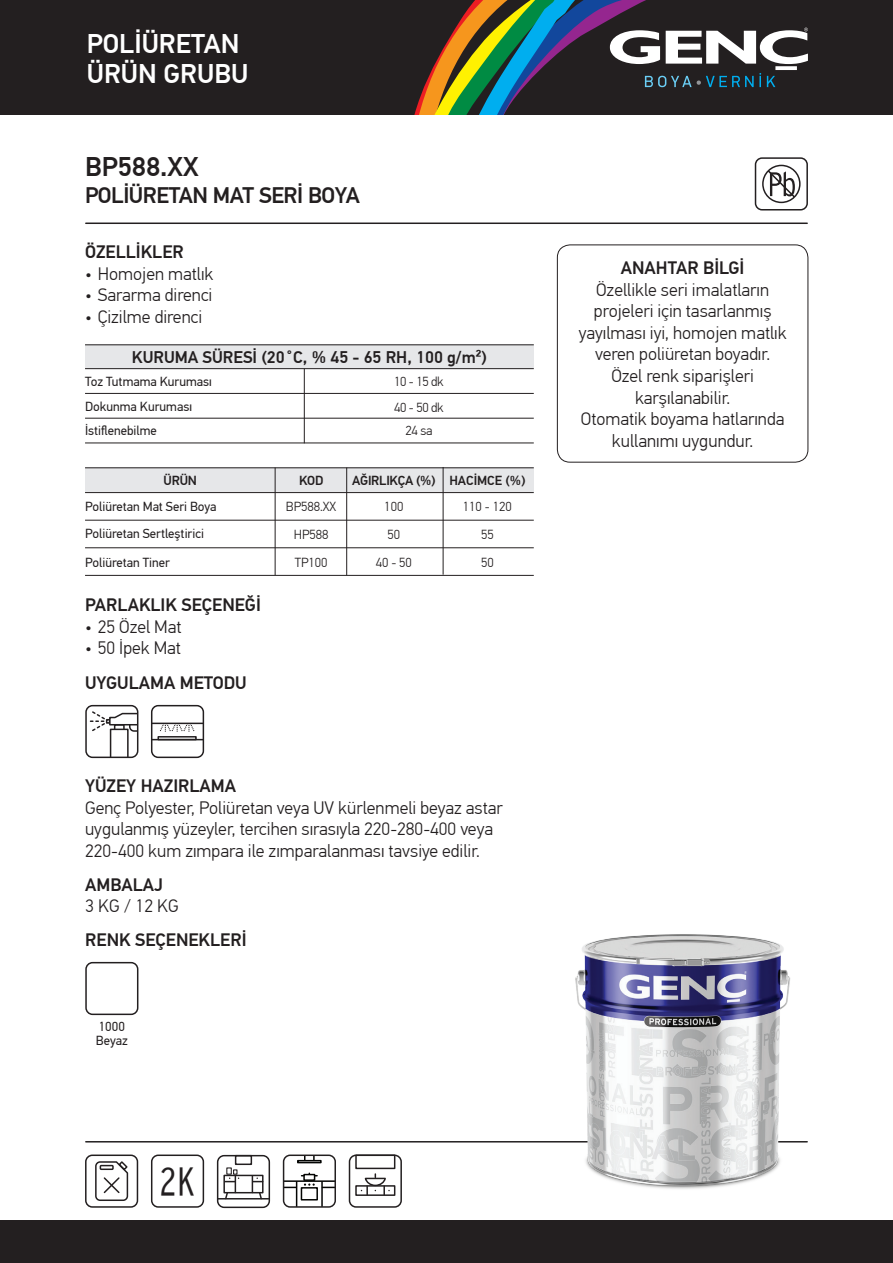
<style>
.page{position:relative;width:893px;height:1263px;background:#fff}
.page>*{position:absolute;margin:0;border:0;box-sizing:border-box;transform-origin:0 0}
.t1{font:39.3px "Interstate Condensed X Light";color:#231f20}
.t2{font:500 27px/30px "PF Din Text Pro";color:#fff}
.t3{font:500 27px "PF Din Text Pro";color:#231f20}
.t4{font:500 22.5px "PF Din Text Pro";letter-spacing:-.02em;color:#231f20}
.t5{font:300 18px/21.6px "PF Din Text Pro";color:#231f20;text-align:center}
.t6{font:500 18px "PF Din Text Pro";color:#231f20}
.t7{font:500 16.8px "PF Din Text Pro";color:#231f20}
.t8{font:13.2px/26.7px "PF Din Text Pro";color:#231f20}
.t9{font:300 13.2px/27.8px "PF Din Text Pro";color:#231f20;text-align:center}
.t10{font:500 13.2px "PF Din Text Pro";letter-spacing:-.02em;color:#231f20}
.t11{font:300 13.2px/26.1px "PF Din Text Pro";letter-spacing:-.02em;color:#231f20}
</style>
<div class="page">
<div style="left:0;top:0;width:893px;height:115px;background:#231f20"></div>
<div style="left:0;top:1220px;width:893px;height:43px;background:#231f20"></div>
<svg style="left:414px;top:0;width:394px;height:115px"></svg>
<hr style="left:86px;top:222px;width:721px;height:2px;background:#231f20">
<hr style="left:86px;top:1141px;width:721px;height:1px;background:#231f20">
<div style="left:557px;top:244px;width:251px;height:218px;border:1px solid #231f20;border-radius:13px"></div>
<div style="left:217px;top:1155px;width:53px;height:53px;border:2px solid #231f20;border-radius:7px"></div>
<hr style="left:218px;top:1198px;width:51px;height:1px;background:#231f20">
<div style="left:235px;top:1155px;width:17px;height:10px;border:2px solid #231f20"></div>
<div style="left:226px;top:1167px;width:6px;height:8px;border:1px solid #231f20"></div>
<svg style="left:224px;top:1169px;width:39px;height:31px"></svg>
<div style="left:85px;top:1154px;width:53px;height:54px;border:2px solid #231f20;border-radius:7px"></div>
<svg style="left:95px;top:1161px;width:34px;height:40px"></svg>
<div style="left:151px;top:1154px;width:53px;height:54px;border:2px solid #231f20;border-radius:7px"></div>
<div style="left:755px;top:157px;width:53px;height:53px;border:2px solid #231f20;border-radius:7px"></div>
<svg style="left:762px;top:164px;width:39px;height:40px"></svg>
<div style="left:349px;top:1154px;width:53px;height:54px;border:2px solid #231f20;border-radius:7px"></div>
<div style="left:355px;top:1185px;width:40px;height:11px;border:2px solid #231f20"></div>
<div style="left:355px;top:1154px;width:40px;height:15px;border:2px solid #231f20"></div>
<svg style="left:361px;top:1174px;width:29px;height:21px"></svg>
<svg style="left:286px;top:1173px;width:47px;height:32px"></svg>
<svg style="left:298px;top:1157px;width:23px;height:3px"></svg>
<div style="left:297px;top:1160px;width:25px;height:3px;border:2px solid #040503"></div>
<div style="left:283px;top:1154px;width:53px;height:54px;border:2px solid #231f20;border-radius:7px"></div>
<div style="left:85px;top:344px;width:449px;height:25px;background:#e6e7e9"></div>
<div style="left:85px;top:468px;width:449px;height:24px;background:#e6e7e9"></div>
<hr style="left:85px;top:467px;width:449px;height:1px;background:#231f20">
<hr style="left:85px;top:492px;width:449px;height:1px;background:#231f20">
<hr style="left:275px;top:468px;width:1px;height:107px;background:#231f20">
<hr style="left:346px;top:468px;width:1px;height:107px;background:#231f20">
<hr style="left:85px;top:520px;width:449px;height:1px;background:#231f20">
<hr style="left:85px;top:547px;width:449px;height:1px;background:#231f20">
<hr style="left:85px;top:575px;width:449px;height:1px;background:#231f20">
<hr style="left:85px;top:368px;width:449px;height:1px;background:#231f20">
<hr style="left:85px;top:443px;width:449px;height:1px;background:#231f20">
<hr style="left:304px;top:369px;width:1px;height:74px;background:#231f20">
<hr style="left:85px;top:393px;width:449px;height:1px;background:#231f20">
<hr style="left:85px;top:418px;width:449px;height:1px;background:#231f20">
<hr style="left:85px;top:344px;width:449px;height:1px;background:#231f20">
<div style="left:85px;top:705px;width:53px;height:53px;border:2px solid #231f20;border-radius:7px"></div>
<svg style="left:90px;top:710px;width:48px;height:47px"></svg>
<div style="left:157px;top:736px;width:40px;height:4px;border:2px solid #231f20"></div>
<svg style="left:160px;top:724px;width:34px;height:8px"></svg>
<hr style="left:151px;top:723px;width:53px;height:1px;background:#231f20">
<hr style="left:151px;top:739px;width:53px;height:1px;background:#231f20">
<div style="left:151px;top:705px;width:53px;height:53px;border:2px solid #231f20;border-radius:7px"></div>
<hr style="left:443px;top:467px;width:1px;height:108px;background:#231f20">
<div style="left:85px;top:962px;width:53px;height:53px;border:2px solid #231f20;border-radius:7px"></div>
<img style="left:573px;top:934px;width:219px;height:255px">
<h2 class="t2" style="left:87px;top:29px;width:163px">POLİÜRETAN<br>ÜRÜN GRUBU</h2>
<h2 class="t3" style="left:85px;top:151px;width:115px">BP588.XX</h2>
<p class="t4" style="left:85px;top:182px;width:276px">POLİÜRETAN MAT SERİ BOYA</p>
<p class="t6" style="left:85px;top:241px;width:100px">ÖZELLİKLER</p>
<p class="t5" style="left:85px;top:263px;width:130px">• Homojen matlık</p>
<p class="t5" style="left:85px;top:284px;width:129px">• Sararma direnci</p>
<p class="t5" style="left:85px;top:306px;width:119px">• Çizilme direnci</p>
<p class="t7" style="left:132px;top:347px;width:356px">KURUMA SÜRESİ (20˚C, % 45 - 65 RH, 100 g/m²)</p>
<p class="t8" style="left:85px;top:368px;width:128px">Toz Tutmama Kuruması</p>
<p class="t11" style="left:394px;top:368px;width:51px">10 - 15 dk<br>40 - 50 dk</p>
<p class="t9" style="left:405px;top:417px;width:28px">24 sa</p>
<p class="t8" style="left:85px;top:394px;width:108px;line-height:24.9px">Dokunma Kuruması<br>İstiflenebilme</p>
<p class="t10" style="left:164px;top:472px;width:35px">ÜRÜN</p>
<p class="t10" style="left:299px;top:472px;width:26px">KOD</p>
<p class="t10" style="left:352px;top:472px;width:175px">AĞIRLIKÇA (%) HACI MCE (%)</p>
<p class="t8" style="left:85px;top:494px;width:133px">Poliüretan Mat Seri Boya<br>Poliüretan Sertleştirici</p>
<p class="t8" style="left:85px;top:549px;width:86px">Poliüretan Tiner</p>
<p class="t6" style="left:85px;top:594px;width:177px">PARLAKLIK SEÇENEĞİ</p>
<p class="t5" style="left:85px;top:616px;width:98px">• 25 Özel Mat</p>
<p class="t5" style="left:85px;top:637px;width:97px">• 50 İpek Mat</p>
<p class="t6" style="left:85px;top:672px;width:163px">UYGULAMA METODU</p>
<p class="t9" style="left:286px;top:493px;width:52px">BP588.XX<br>HP588<br>TP100</p>
<p class="t9" style="left:376px;top:493px;width:38px">100<br>50<br>40 - 50</p>
<p class="t9" style="left:463px;top:493px;width:50px">110 - 120<br>55<br>50</p>
<p class="t6" style="left:85px;top:775px;width:152px">YÜZEY HAZIRLAMA</p>
<p class="t5" style="left:85px;top:797px;width:419px;text-align:left">Genç Polyester, Poliüretan veya UV kürlenmeli beyaz astar uygulanmış yüzeyler, tercihen sırasıyla 220-280-400 veya<br>220-400 kum zımpara ile zımparalanması tavsiye edilir.</p>
<p class="t6" style="left:85px;top:874px;width:79px">AMBALAJ</p>
<p class="t5" style="left:85px;top:896px;width:95px">3 KG / 12 KG</p>
<p class="t6" style="left:85px;top:929px;width:163px">RENK SEÇENEKLERİ</p>
<p class="t8" style="left:96px;top:1020px;width:33px;line-height:13.5px">1000<br>Beyaz</p>
<h1 class="t1" style="left:160px;top:1159px;width:37px">2K</h1>
<p class="t6" style="left:621px;top:257px;width:125px">ANAHTAR BİLGİ</p>
<p class="t5" style="left:579px;top:279px;width:209px">Özellikle seri imalatların projeleri için tasarlanmış yayılması iyi, homojen matlık veren poliüretan boyadır.<br>Özel renk siparişleri karşılanabilir.<br>Otomatik boyama hatlarında kullanımı uygundur.</p>
</div>
